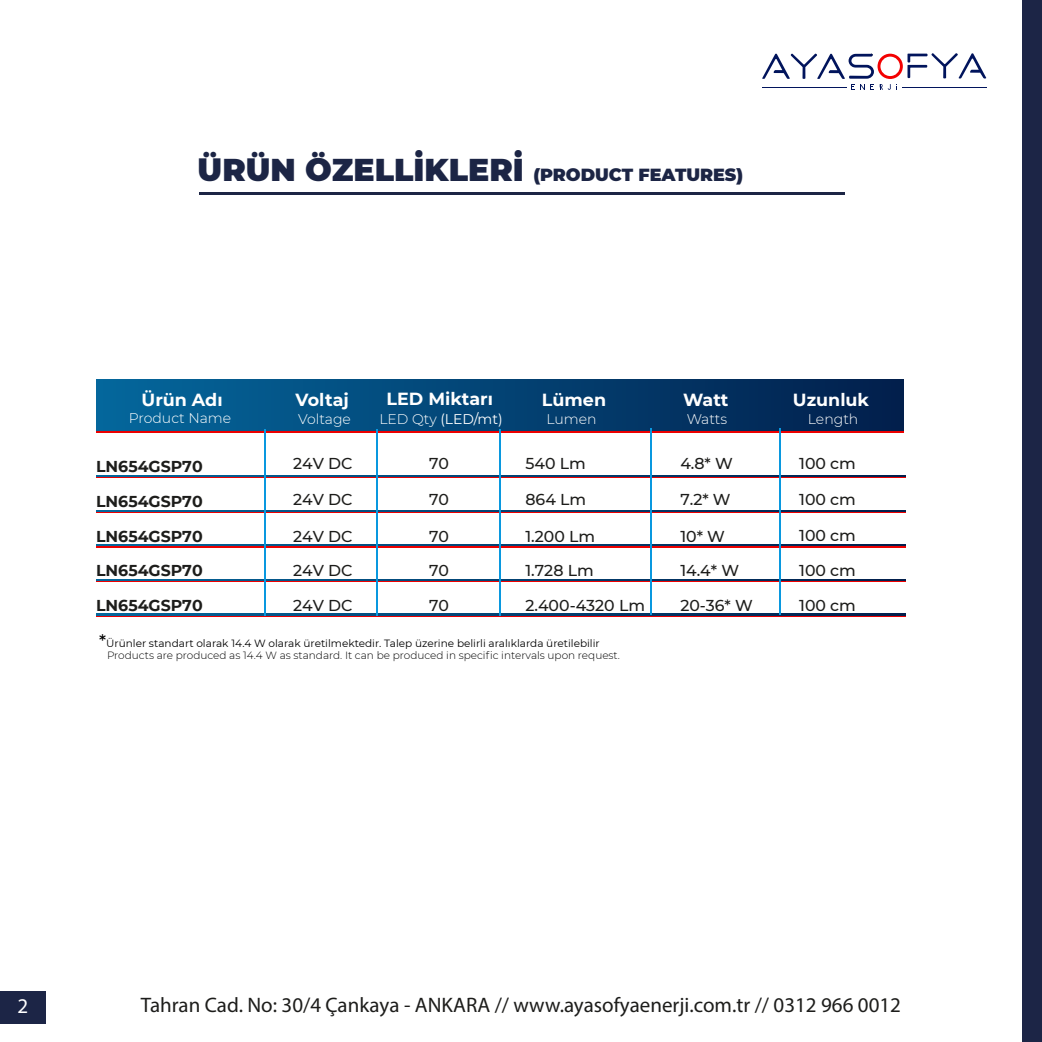
<style>
.page{position:relative;width:1042px;height:1042px;background:#fff}
.page>*{position:absolute;margin:0;border:0;box-sizing:border-box;transform-origin:0 0}
.t1{font:21px "Myriad Pro";color:#1d1d1b}
.t2{font:21px "Myriad Pro";color:#fff}
.t3{font:700 17.5px "Montserrat";color:#fff}
.t4{font:900 17.5px "Montserrat";color:#1c2545}
.t5{font:500 15.75px/34.3px "Montserrat";color:#1d1d1b}
.t6{font:700 15.75px/34.5px "Montserrat";color:#1d1d1b;text-align:justify}
.t7{font:300 14px "Montserrat";color:#fff}
.t8{font:14px "Montserrat";color:#fff}
.t9{font:10.5px/12.8px "Montserrat";color:#000}
.s1{font-size:31.5px}
.s2{font-weight:300}
.s3{font-weight:500;font-size:17.5px}
</style>
<div class="page">
<div style="left:96px;top:382px;width:807px;height:50px;background:linear-gradient(to right,#04679c,#021f4d)"></div>
<div style="left:96px;top:380px;width:807px;height:50px;background:linear-gradient(to right,#04679c,#021f4c)"></div>
<hr style="left:96px;top:477px;width:809px;height:1px;background:#ec0000">
<svg style="left:96px;top:475px;width:809px;height:2px;background:#034374"></svg>
<hr style="left:96px;top:511px;width:809px;height:2px;background:#ec0000">
<svg style="left:96px;top:510px;width:809px;height:1px"></svg>
<hr style="left:96px;top:546px;width:809px;height:1px;background:#ec0000">
<svg style="left:96px;top:545px;width:809px;height:1px"></svg>
<hr style="left:96px;top:580px;width:809px;height:2px;background:#ec0000">
<svg style="left:96px;top:579px;width:809px;height:1px"></svg>
<hr style="left:96px;top:615px;width:809px;height:1px;background:#ec0000">
<svg style="left:96px;top:614px;width:809px;height:1px"></svg>
<hr style="left:264px;top:429px;width:1px;height:186px;background:#0998df">
<hr style="left:376px;top:429px;width:2px;height:186px;background:#0998df">
<hr style="left:499px;top:429px;width:2px;height:186px;background:#0998df">
<hr style="left:650px;top:429px;width:1px;height:186px;background:#0998df">
<hr style="left:779px;top:429px;width:1px;height:186px;background:#0998df">
<svg style="left:762px;top:53px;width:224px;height:37px"></svg>
<hr style="left:199px;top:192px;width:645px;height:3px;background:#1c2545">
<div style="left:0;top:991px;width:46px;height:33px;background:#1c2546"></div>
<div style="left:1022px;top:0;width:20px;height:1042px;background:#1c2546"></div>
<h2 class="t4" style="left:198px;top:161px;width:547px"><span class="s1">ÜRÜN ÖZELLİKLERİ</span> (PRODUCT FEATURES)</h2>
<h2 class="t3" style="left:142px;top:387px;width:83px">Ürün Adı</h2>
<h2 class="t3" style="left:296px;top:387px;width:55px">Voltaj</h2>
<h2 class="t3" style="left:387px;top:386px;width:108px">LED Miktarı</h2>
<h2 class="t3" style="left:542px;top:387px;width:66px">Lümen</h2>
<h2 class="t3" style="left:683px;top:387px;width:47px">Watt</h2>
<h2 class="t3" style="left:793px;top:387px;width:78px">Uzunluk</h2>
<h3 class="t7" style="left:129px;top:409px;width:104px">Product Name</h3>
<h3 class="t7" style="left:298px;top:410px;width:54px">Voltage</h3>
<h3 class="t8" style="left:379px;top:409px;width:125px"><span class="s2">LED Qty</span> (LED/mt)</h3>
<h3 class="t7" style="left:546px;top:410px;width:52px">Lumen</h3>
<h3 class="t7" style="left:687px;top:410px;width:42px">Watts</h3>
<h3 class="t7" style="left:808px;top:410px;width:52px">Length</h3>
<h3 class="t6" style="left:96px;top:448px;width:108px">LN654GSP70</h3>
<h3 class="t6" style="left:96px;top:483px;width:108px">LN654GSP70<br>LN654GSP70<br>LN654GSP70</h3>
<h3 class="t6" style="left:96px;top:587px;width:108px">LN654GSP70</h3>
<h3 class="t5" style="left:680px;top:445px;width:54px">4.8* W</h3>
<h3 class="t5" style="left:680px;top:482px;width:52px">7.2* W</h3>
<h3 class="t5" style="left:680px;top:518px;width:60px">10* W<br>14.4* W</h3>
<h3 class="t5" style="left:680px;top:588px;width:74px">20-36* W</h3>
<h3 class="t5" style="left:799px;top:445px;width:58px">100 cm</h3>
<h3 class="t5" style="left:799px;top:482px;width:58px">100 cm</h3>
<h3 class="t5" style="left:799px;top:518px;width:58px">100 cm<br>100 cm</h3>
<h3 class="t5" style="left:799px;top:588px;width:58px">100 cm</h3>
<h3 class="t5" style="left:525px;top:445px;width:62px">540 Lm</h3>
<h3 class="t5" style="left:525px;top:482px;width:62px">864 Lm</h3>
<h3 class="t5" style="left:525px;top:518px;width:71px">1.200 Lm<br>1.728 Lm</h3>
<h3 class="t5" style="left:525px;top:588px;width:121px">2.400-4320 Lm</h3>
<h3 class="t5" style="left:429px;top:445px;width:21px">70</h3>
<h3 class="t5" style="left:429px;top:482px;width:21px">70</h3>
<h3 class="t5" style="left:429px;top:518px;width:21px">70<br>70</h3>
<h3 class="t5" style="left:429px;top:588px;width:21px">70</h3>
<h3 class="t5" style="left:293px;top:445px;width:61px">24V DC</h3>
<h3 class="t5" style="left:293px;top:482px;width:61px">24V DC</h3>
<h3 class="t5" style="left:293px;top:518px;width:61px">24V DC<br>24V DC</h3>
<h3 class="t5" style="left:293px;top:588px;width:61px">24V DC</h3>
<p class="t9" style="left:107px;top:636px;width:514px;text-indent:-8px"><span class="s3">*</span>Ürünler standart olarak 14.4 W olarak üretilmektedir. Talep üzerine belirli aralıklarda üretilebilir<br><span class="s2">Products are produced as 14.4 W as standard. It can be produced in specific intervals upon request.</span></p>
<h1 class="t2" style="left:17px;top:993px;width:12px">2</h1>
<h1 class="t1" style="left:141px;top:992px;width:761px">Tahran Cad. No: 30/4 Çankaya - ANKARA // www.ayasofyaenerji.com.tr // 0312 966 0012</h1>
</div>
